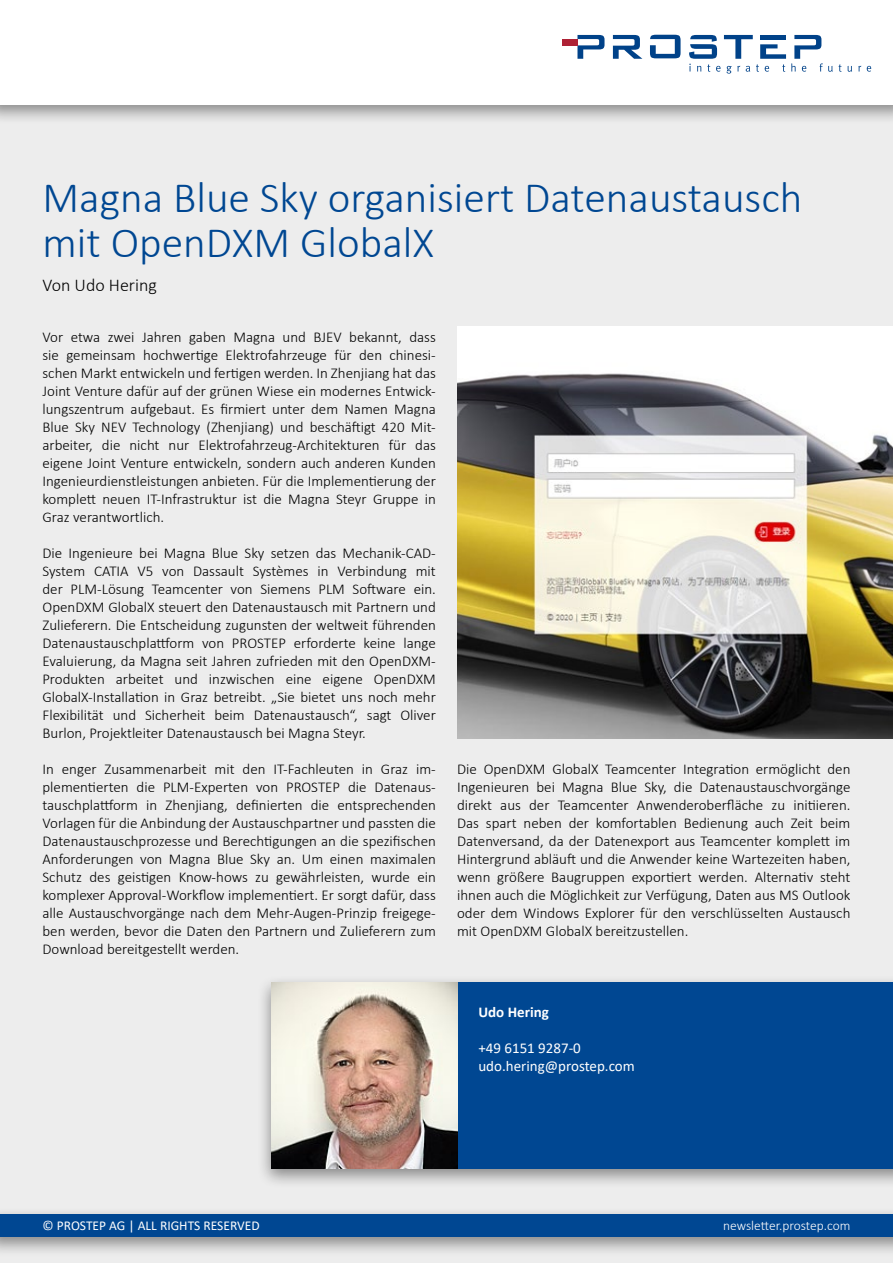
<style>
.page{position:relative;width:893px;height:1263px;background:#fff}
.page>*{position:absolute;margin:0;border:0;box-sizing:border-box;transform-origin:0 0}
.t1{font:300 43.5px/45px "Calibri";color:#004792}
.t2{font:300 18px "Calibri";color:#000}
.t3{font:300 15px/18px "Calibri";color:#000;text-align:justify}
.t4{font:15px/18px "Calibri";color:#fff}
.t5{font:700 15px "Calibri";color:#fff}
.t6{font:13.5px "Calibri";color:#fff}
.t7{font:300 13.5px "Calibri";color:#fff}
</style>
<div class="page">
<div style="left:0;top:89px;width:893px;height:1174px;background:#ededed"></div>
<div style="left:0;top:0;width:893px;height:124px;background:#000;opacity:.43"></div>
<div style="left:0;top:0;width:893px;height:104px;background:#fff"></div>
<div style="left:0;top:1206px;width:893px;height:51px;background:#000;opacity:.43"></div>
<div style="left:0;top:1214px;width:893px;height:23px;background:#004792"></div>
<svg style="left:650px;top:35px;width:31px;height:23px"></svg>
<svg style="left:577px;top:35px;width:27px;height:24px"></svg>
<svg style="left:613px;top:35px;width:29px;height:24px"></svg>
<div style="left:562px;top:39px;width:15px;height:6px;background:#ae2135"></div>
<svg style="left:839px;top:64px;width:3px;height:8px"></svg>
<svg style="left:848px;top:66px;width:4px;height:6px"></svg>
<svg style="left:858px;top:66px;width:3px;height:6px"></svg>
<svg style="left:867px;top:66px;width:4px;height:6px"></svg>
<svg style="left:689px;top:35px;width:144px;height:39px"></svg>
<hr style="left:760px;top:35px;width:26px;height:4px;background:#004289">
<div style="left:257px;top:974px;width:636px;height:215px;background:#000;opacity:.43"></div>
<div style="left:271px;top:982px;width:622px;height:186px;background:#004792"></div>
<img style="left:271px;top:982px;width:186px;height:186px">
<img style="left:457px;top:327px;width:436px;height:411px">
<h1 class="t1" style="left:43px;top:175px;width:762px">Magna Blue Sky organisiert Datenaustausch mit OpenDXM GlobalX</h1>
<p class="t2" style="left:43px;top:274px;width:116px">Von Udo Hering</p>
<p class="t3" style="left:43px;top:328px;width:395px">Vor etwa zwei Jahren gaben Magna und BJEV bekannt, dass sie gemeinsam hochwertige Elektrofahrzeuge für den chinesi&shy;schen Markt entwickeln und fertigen werden. In Zhenjiang hat das Joint Venture dafür auf der grünen Wiese ein modernes Entwick&shy;lungszentrum aufgebaut. Es firmiert unter dem Namen Magna Blue Sky NEV Technology (Zhenjiang) und beschäftigt 420 Mit&shy;arbeiter, die nicht nur Elektrofahrzeug-Architekturen für das eigene Joint Venture entwickeln, sondern auch anderen Kunden Ingenieurdienstleistungen anbieten. Für die Implementierung der komplett neuen IT-Infrastruktur ist die Magna Steyr Gruppe in Graz verantwortlich.</p>
<p class="t3" style="left:43px;top:544px;width:395px">Die Ingenieure bei Magna Blue Sky setzen das Mechanik-CAD-System CATIA V5 von Dassault Systèmes in Verbindung mit der PLM-Lösung Teamcenter von Siemens PLM Software ein.<br>OpenDXM GlobalX steuert den Datenaustausch mit Partnern und Zulieferern. Die Entscheidung zugunsten der weltweit führenden Datenaustauschplattform von PROSTEP erforderte keine lange Evaluierung, da Magna seit Jahren zufrieden mit den OpenDXM-Produkten arbeitet und inzwischen eine eigene OpenDXM GlobalX-Installation in Graz betreibt. „Sie bietet uns noch mehr Flexibilität und Sicherheit beim Datenaustausch“, sagt Oliver Burlon, Projektleiter Datenaustausch bei Magna Steyr.</p>
<p class="t3" style="left:43px;top:760px;width:395px">In enger Zusammenarbeit mit den IT-Fachleuten in Graz im&shy;plementierten die PLM-Experten von PROSTEP die Datenaus&shy;tauschplattform in Zhenjiang, definierten die entsprechenden Vorlagen für die Anbindung der Austauschpartner und passten die Datenaustauschprozesse und Berechtigungen an die spezifischen Anforderungen von Magna Blue Sky an. Um einen maximalen Schutz des geistigen Know-hows zu gewährleisten, wurde ein komplexer Approval-Workflow implementiert. Er sorgt dafür, dass alle Austauschvorgänge nach dem Mehr-Augen-Prinzip freigege&shy;ben werden, bevor die Daten den Partnern und Zulieferern zum Download bereitgestellt werden.</p>
<p class="t3" style="left:457px;top:760px;width:395px">Die OpenDXM GlobalX Teamcenter Integration ermöglicht den Ingenieuren bei Magna Blue Sky, die Datenaustauschvorgänge direkt aus der Teamcenter Anwenderoberfläche zu initiieren.<br>Das spart neben der komfortablen Bedienung auch Zeit beim Datenversand, da der Datenexport aus Teamcenter komplett im Hintergrund abläuft und die Anwender keine Wartezeiten haben, wenn größere Baugruppen exportiert werden. Alternativ steht ihnen auch die Möglichkeit zur Verfügung, Daten aus MS Outlook oder dem Windows Explorer für den verschlüsselten Austausch mit OpenDXM GlobalX bereitzustellen.</p>
<p class="t5" style="left:478px;top:1002px;width:72px">Udo Hering</p>
<p class="t4" style="left:478px;top:1039px;width:158px">+49 6151 9287-0 udo.hering@prostep.com</p>
<p class="t6" style="left:43px;top:1216px;width:219px">© PROSTEP AG | ALL RIGHTS RESERVED</p>
<p class="t7" style="left:723px;top:1217px;width:129px">newsletter.prostep.com</p>
</div>
